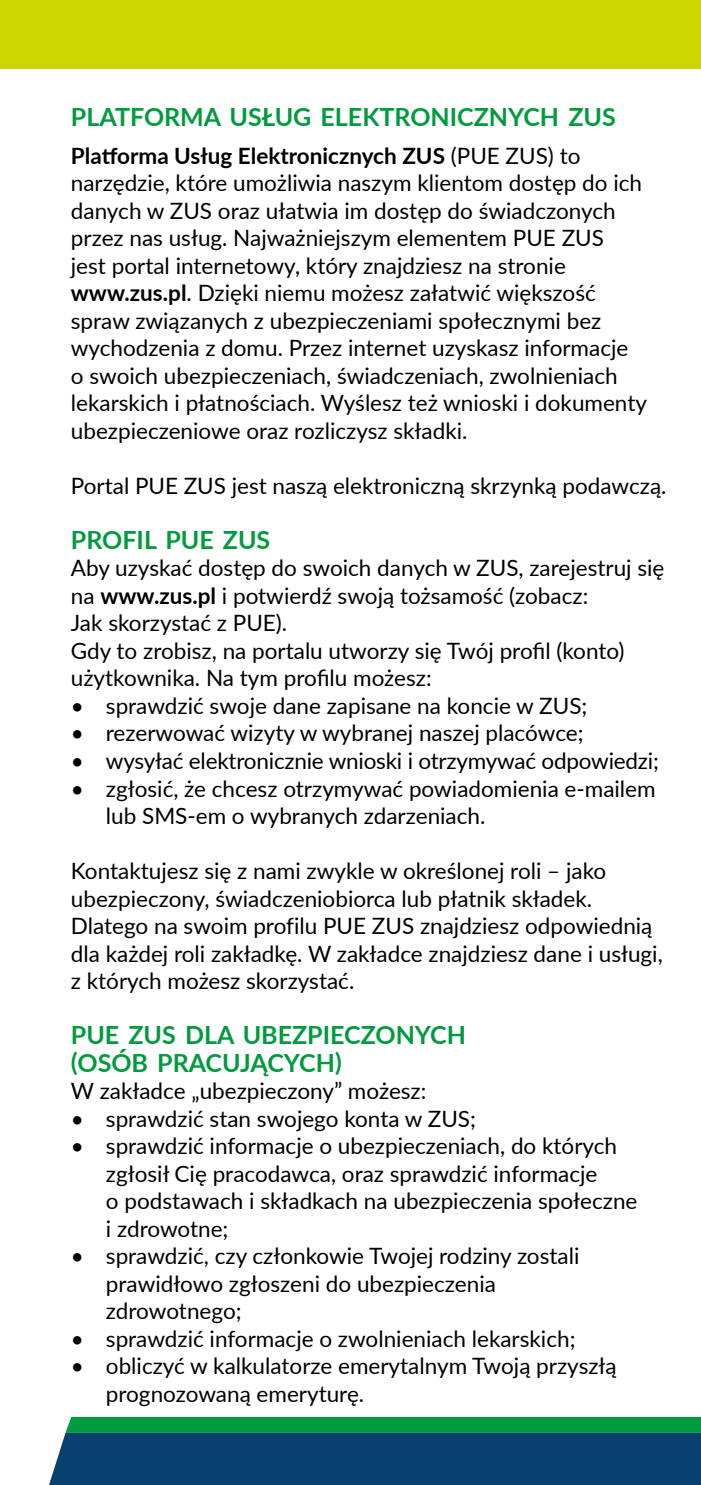
<style>
.page{position:relative;width:701px;height:1485px;background:#fff}
.page>*{position:absolute;margin:0;border:0;box-sizing:border-box;transform-origin:0 0}
.II_gr{font:700 25px/27.5px "Lato";color:#009b3e}
.II_gr_2_wiersze{font:700 25px "Lato";color:#009b3e}
.Tekst_podst_9_11_po{font:22.5px/27.5px "Lato";color:#000}
.Tekst_podst_9_11_ods{font:22.5px/27.5px "Lato";color:#000}
.s1{font-weight:700}
</style>
<div class="page">
<svg style="left:49px;top:1416px;width:652px;height:68px;background:#0d5a67"></svg>
<div style="left:0;top:0;width:701px;height:69px;background:#cdd500"></div>
<p class="II_gr_2_wiersze" style="left:71px;top:99px;width:546px">PLATFORMA USŁUG ELEKTRONICZNYCH ZUS</p>
<p class="Tekst_podst_9_11_po" style="left:71px;top:141px;width:577px"><span class="s1">Platforma Usług Elektronicznych ZUS</span> (PUE ZUS) to narzędzie, które umożliwia naszym klientom dostęp do ich danych w ZUS oraz ułatwia im dostęp do świadczonych przez nas usług. Najważniejszym elementem PUE ZUS<br>jest portal internetowy, który znajdziesz na stronie <span class="s1">www.zus.pl</span>. Dzięki niemu możesz załatwić większość spraw związanych z ubezpieczeniami społecznymi bez wychodzenia z domu. Przez internet uzyskasz informacje<br>o swoich ubezpieczeniach, świadczeniach, zwolnieniach lekarskich i płatnościach. Wyślesz też wnioski i dokumenty ubezpieczeniowe oraz rozliczysz składki.</p>
<p class="Tekst_podst_9_11_po" style="left:71px;top:471px;width:597px">Portal PUE ZUS jest naszą elektroniczną skrzynką podawczą.</p>
<p class="II_gr" style="left:71px;top:525px;width:201px">PROFIL PUE ZUS</p>
<p class="Tekst_podst_9_11_po" style="left:71px;top:553px;width:595px">Aby uzyskać dostęp do swoich danych w ZUS, zarejestruj się na <span class="s1">www.zus.pl</span> i potwierdź swoją tożsamość (zobacz:<br>Jak skorzystać z PUE).</p>
<p class="Tekst_podst_9_11_po" style="left:71px;top:636px;width:555px">Gdy to zrobisz, na portalu utworzy się Twój profil (konto) użytkownika. Na tym profilu możesz:</p>
<p class="Tekst_podst_9_11_po" style="left:71px;top:691px;width:518px">• sprawdzić swoje dane zapisane na koncie w ZUS;</p>
<p class="Tekst_podst_9_11_po" style="left:71px;top:718px;width:514px">• rezerwować wizyty w wybranej naszej placówce;</p>
<p class="Tekst_podst_9_11_po" style="left:71px;top:746px;width:589px">• wysyłać elektronicznie wnioski i otrzymywać odpowiedzi;</p>
<p class="Tekst_podst_9_11_po" style="left:106px;top:773px;width:551px;text-indent:-35px">• zgłosić, że chcesz otrzymywać powiadomienia e-mailem lub SMS-em o wybranych zdarzeniach.</p>
<p class="Tekst_podst_9_11_ods" style="left:71px;top:856px;width:593px">Kontaktujesz się z nami zwykle w określonej roli – jako ubezpieczony, świadczeniobiorca lub płatnik składek.<br>Dlatego na swoim profilu PUE ZUS znajdziesz odpowiednią dla każdej roli zakładkę. W zakładce znajdziesz dane i usługi, z których możesz skorzystać.</p>
<p class="II_gr" style="left:71px;top:1020px;width:396px">PUE ZUS DLA UBEZPIECZONYCH (OSÓB PRACUJĄCYCH)</p>
<p class="Tekst_podst_9_11_po" style="left:71px;top:1076px;width:357px">W zakładce „ubezpieczony” możesz:</p>
<p class="Tekst_podst_9_11_po" style="left:71px;top:1103px;width:406px">• sprawdzić stan swojego konta w ZUS;</p>
<p class="Tekst_podst_9_11_po" style="left:106px;top:1131px;width:533px;text-indent:-35px">• sprawdzić informacje o ubezpieczeniach, do których zgłosił Cię pracodawca, oraz sprawdzić informacje<br>o podstawach i składkach na ubezpieczenia społeczne i zdrowotne;</p>
<p class="Tekst_podst_9_11_po" style="left:106px;top:1241px;width:475px;text-indent:-35px">• sprawdzić, czy członkowie Twojej rodziny zostali prawidłowo zgłoszeni do ubezpieczenia zdrowotnego;</p>
<p class="Tekst_podst_9_11_po" style="left:71px;top:1323px;width:506px">• sprawdzić informacje o zwolnieniach lekarskich;</p>
<p class="Tekst_podst_9_11_po" style="left:106px;top:1351px;width:512px;text-indent:-35px">• obliczyć w kalkulatorze emerytalnym Twoją przyszłą prognozowaną emeryturę.</p>
</div>
